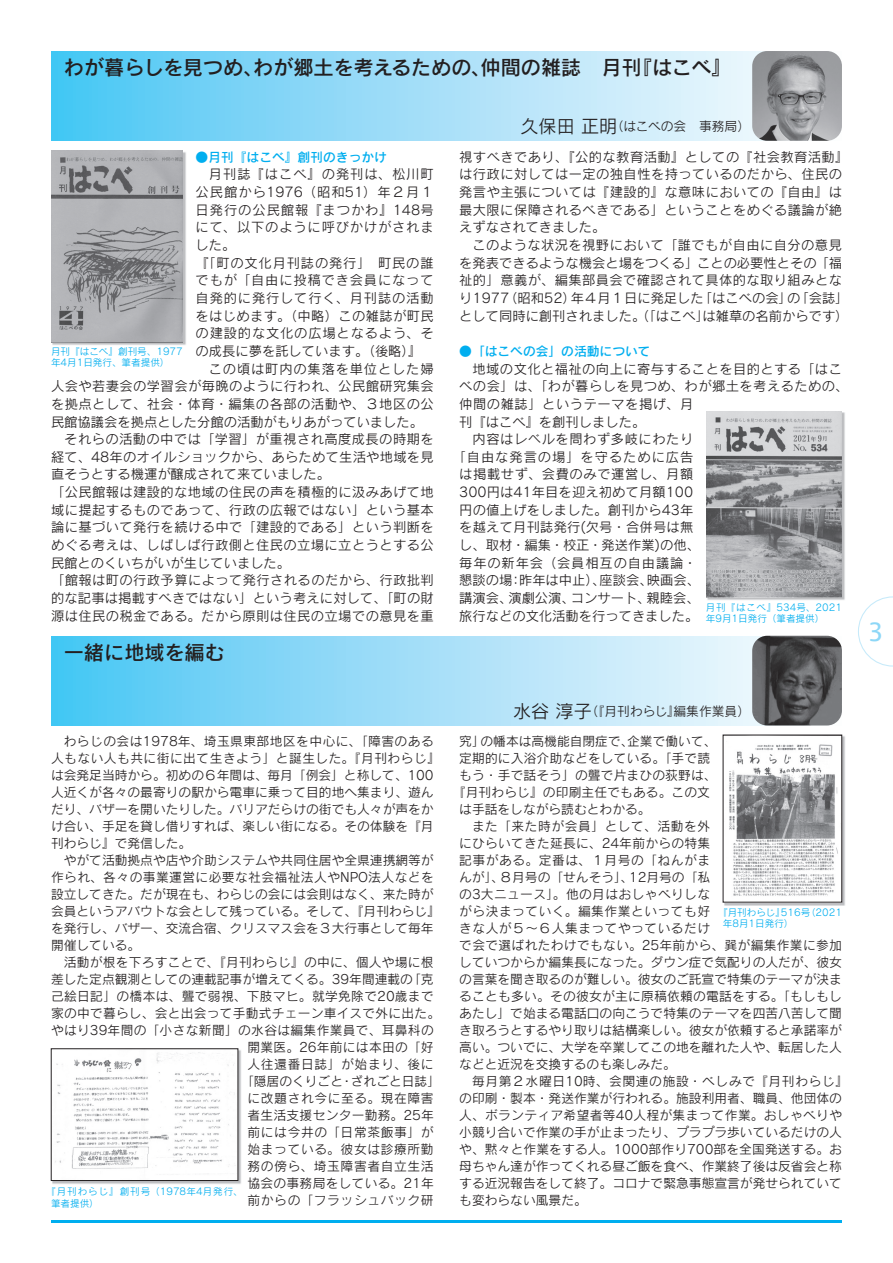
<style>
.page{position:relative;width:893px;height:1263px;background:#fff}
.page>*{position:absolute;margin:0;border:0;box-sizing:border-box;transform-origin:0 0}
.t1{font:25.5px "Lucida Sans";color:#8dd7f7}
.t2{font:20.25px "Rodin Pro DB";color:#231f20}
.t3{font:18px "Rodin Pro M";color:#231f20}
.t4{font:13.35px/17.7px "Rodin Pro M";letter-spacing:.03em;color:#231f20}
.t5{font:13.35px/17.7px "Rodin Pro M";color:#231f20}
.t6{font:13.35px "Rodin Pro M";letter-spacing:.06em;color:#231f20}
.t7{font:13.35px "Rodin Pro M";letter-spacing:.07em;color:#231f20}
.t8{font:13.35px "Rodin Pro M";letter-spacing:.01em;color:#231f20}
.t9{font:13.35px "Rodin Pro M";letter-spacing:.075em;color:#231f20}
.t10{font:12.75px/17px "Rodin Pro M";color:#231f20}
.t11{font:12.75px/17px "Rodin Pro M";letter-spacing:.05em;color:#231f20}
.t12{font:12.75px/17px "Rodin Pro M";letter-spacing:.02em;color:#231f20;text-align:right}
.t13{font:12.75px "Rodin Pro M";letter-spacing:.025em;color:#231f20}
.t14{font:12.75px "Rodin Pro M";letter-spacing:.045em;color:#231f20}
.t15{font:12.75px "Rodin Pro DB";color:#00aeef}
.t16{font:9.6px/11.7px "Rodin Pro M";color:#00aeef}
</style>
<div class="page">
<hr style="left:51px;top:1220px;width:791px;height:3px;background:#00aeef">
<svg style="left:858px;top:596px;width:35px;height:70px"></svg>
<img style="left:52px;top:152px;width:134px;height:193px">
<img style="left:51px;top:151px;width:132px;height:191px">
<img style="left:707px;top:412px;width:138px;height:188px">
<img style="left:706px;top:411px;width:136px;height:186px">
<img style="left:52px;top:1050px;width:189px;height:134px">
<img style="left:53px;top:1050px;width:183px;height:129px">
<div style="left:51px;top:1048px;width:187px;height:133px;border:1px solid #231f20"></div>
<img style="left:724px;top:736px;width:121px;height:170px">
<img style="left:725px;top:737px;width:115px;height:163px">
<svg style="left:51px;top:51px;width:701px;height:90px;background:#9cddf8"></svg>
<svg style="left:51px;top:636px;width:701px;height:89px;background:#9cddf8"></svg>
<img style="left:752px;top:51px;width:90px;height:90px">
<img style="left:752px;top:636px;width:90px;height:89px">
<h2 class="t2" style="left:64px;top:54px;width:201px">わが暮らしを見つめ、</h2>
<h2 class="t2" style="left:253px;top:54px;width:390px">わが郷土を考えるための仲間の雑誌　月刊</h2>
<h2 class="t2" style="left:632px;top:54px;width:101px">『はこべ『</h2>
<h2 class="t2" style="left:470px;top:54px;width:22px">、</h2>
<p class="t15" style="left:196px;top:148px;width:193px">●月刊『はこべ』創刊のきっかけ</p>
<p class="t7" style="left:209px;top:166px;width:226px">月刊誌『はこべ』の発刊は、松川町</p>
<p class="t9" style="left:196px;top:183px;width:240px">公民館から1976（昭和51）年２月１</p>
<p class="t7" style="left:196px;top:201px;width:240px">日発行の公民館報『まつかわ』148号</p>
<p class="t6" style="left:196px;top:219px;width:240px">にて、以下のように呼びかけがされま</p>
<p class="t4" style="left:196px;top:236px;width:41px">した。</p>
<p class="t6" style="left:196px;top:254px;width:240px">『「町の文化月刊誌の発行」　町民の誰</p>
<p class="t6" style="left:196px;top:272px;width:240px">でもが「自由に投稿でき会員になって</p>
<p class="t6" style="left:196px;top:289px;width:240px">自発的に発行して行く、月刊誌の活動</p>
<p class="t4" style="left:196px;top:306px;width:240px">をはじめます。（中略）この雑誌が町民</p>
<p class="t6" style="left:196px;top:325px;width:240px">の建設的な文化の広場となるよう、そ</p>
<p class="t5" style="left:196px;top:342px;width:227px">の成長に夢を託しています。（後略『(</p>
<p class="t6" style="left:209px;top:360px;width:226px">この頃は町内の集落を単位とした婦</p>
<p class="t4" style="left:51px;top:377px;width:384px">人会や若妻会の学習会が毎晩のように行われ、公民館研究集会</p>
<p class="t4" style="left:51px;top:394px;width:384px">を拠点として、社会・体育・編集の各部の活動や、３地区の公</p>
<p class="t5" style="left:51px;top:412px;width:374px">民館協議会を拠点とした分館の活動がもりあがっていました。</p>
<p class="t4" style="left:64px;top:430px;width:371px">それらの活動の中では「学習」が重視され高度成長の時期を</p>
<p class="t4" style="left:51px;top:447px;width:384px">経て、48年のオイルショックから、あらためて生活や地域を見</p>
<p class="t5" style="left:51px;top:465px;width:281px">直そうとする機運が醸成されて来ていました。</p>
<p class="t4" style="left:51px;top:483px;width:384px">「公民館報は建設的な地域の住民の声を積極的に汲みあげて地</p>
<p class="t4" style="left:51px;top:500px;width:384px">域に提起するものであって、行政の広報ではない」という基本</p>
<p class="t4" style="left:51px;top:518px;width:384px">論に基づいて発行を続ける中で「建設的である」という判断を</p>
<p class="t4" style="left:51px;top:536px;width:384px">めぐる考えは、しばしば行政側と住民の立場に立とうとする公</p>
<p class="t5" style="left:51px;top:553px;width:241px">民館とのくいちがいが生じていました。</p>
<p class="t4" style="left:51px;top:571px;width:384px">「館報は町の行政予算によって発行されるのだから、行政批判</p>
<p class="t8" style="left:51px;top:589px;width:384px">的な記事は掲載すべきではない」という考えに対して、「町の財</p>
<p class="t4" style="left:51px;top:606px;width:384px">源は住民の税金である。だから原則は住民の立場での意見を重</p>
<p class="t16" style="left:51px;top:345px;width:133px">月刊『はこべ』創刊号、1977年4月1日発行、筆者提供(</p>
<h2 class="t2" style="left:64px;top:639px;width:162px">一緒に地域を編む</h2>
<p class="t10" style="left:51px;top:732px;width:391px;text-indent:13px">わらじの会は1978年、埼玉県東部地区を中心に、「障害のある人もない人も共に街に出て生きよう」と誕生した。『月刊わらじ『は会発足当時から。初めの６年間は、毎月「例会」と称して、100人近くが各々の最寄りの駅から電車に乗って目的地へ集まり、遊んだり、バザーを開いたりした。バリアだらけの街でも人々が声をかけ合い、手足を貸し借りすれば、楽しい街になる。その体験を『月刊わらじ』で発信した。</p>
<p class="t10" style="left:51px;top:851px;width:391px;text-indent:13px">やがて活動拠点や店や介助システムや共同住居や全県連携網等が作られ、各々の事業運営に必要な社会福祉法人やNPO法人などを設立してきた。だが現在も、わらじの会には会則はなく、来た時が会員というアバウトな会として残っている。そして、『月刊わらじ『を発行し、バザー、交流合宿、クリスマス会を３大行事として毎年開催している。</p>
<p class="t12" style="left:64px;top:953px;width:371px">活動が根を下ろすことで、『月刊わらじ』の中に、個人や場に根「克</p>
<p class="t10" style="left:51px;top:970px;width:364px">差した定点観測としての連載記事が増えてくる。39年間連載の</p>
<p class="t13" style="left:51px;top:988px;width:384px">己絵日記」の橋本は、聾で弱視、下肢マヒ。就学免除で20歳まで</p>
<p class="t12" style="left:51px;top:1004px;width:391px">家の中で暮らし、会と出会って手動式チェーン車イスで外に出た。</p>
<p class="t13" style="left:51px;top:1022px;width:384px">やはり39年間の「小さな新聞」の水谷は編集作業員で、耳鼻科の</p>
<p class="t13" style="left:247px;top:1039px;width:188px">開業医。26年前には本田の「好</p>
<p class="t11" style="left:247px;top:1055px;width:188px">人往還番日誌」が始まり、後に</p>
<p class="t10" style="left:351px;top:1072px;width:91px">ざれごと日誌「</p>
<p class="t11" style="left:247px;top:1072px;width:188px;text-indent:-6px">「隠居のくりごと<br>に改題され今に至る。現在障害者生活支援センター勤務。25年前には今井の「日常茶飯事」が始まっている。彼女は診療所勤務の傍ら、埼玉障害者自立生活協会の事務局をしている。21年前からの「フラッシュバック研</p>
<p class="t10" style="left:341px;top:1072px;width:14px">・</p>
<p class="t16" style="left:51px;top:1185px;width:193px;text-indent:-5px">『月刊わらじ』創刊号（1978年4月発行、筆者提供(</p>
<h3 class="t3" style="left:521px;top:115px;width:98px">久保田正明</h3>
<p class="t10" style="left:611px;top:118px;width:141px">（はこべの会　事務局(</p>
<p class="t4" style="left:459px;top:147px;width:391px">視すべきであり、『公的な教育活動』としての『社会教育活動『は行政に対しては一定の独自性を持っているのだから、住民の発言や主張については『建設的』な意味においての『自由』は最大限に保障されるべきである」ということをめぐる議論が絶えずなされてきました。</p>
<p class="t4" style="left:472px;top:236px;width:371px">このような状況を視野において「誰でもが自由に自分の意見</p>
<p class="t5" style="left:459px;top:253px;width:384px">を発表できるような機会と場をつくる」ことの必要性とその「福</p>
<p class="t4" style="left:459px;top:271px;width:384px">祉的」意義が、編集部員会で確認されて具体的な取り組みとな</p>
<p class="t4" style="left:699px;top:289px;width:151px">「はこべの会」「会誌「</p>
<p class="t4" style="left:504px;top:289px;width:73px">（昭和52）</p>
<p class="t5" style="left:571px;top:289px;width:134px">年４月１日に発足した</p>
<p class="t4" style="left:459px;top:289px;width:51px">り1977</p>
<p class="t4" style="left:787px;top:289px;width:15px">の</p>
<p class="t5" style="left:459px;top:306px;width:251px">として同時に創刊されました。（「はこべ」</p>
<p class="t15" style="left:459px;top:342px;width:193px">●「はこべの会」の活動について</p>
<p class="t4" style="left:472px;top:359px;width:371px">地域の文化と福祉の向上に寄与することを目的とする「はこ</p>
<p class="t4" style="left:459px;top:377px;width:391px">べの会」は、「わが暮らしを見つめ、わが郷土を考えるための、</p>
<p class="t4" style="left:459px;top:394px;width:236px">仲間の雑誌」というテーマを掲げ、月</p>
<p class="t5" style="left:459px;top:412px;width:188px">刊『はこべ』を創刊しました。</p>
<p class="t4" style="left:472px;top:430px;width:222px">内容はレベルを問わず多岐にわたり</p>
<p class="t7" style="left:453px;top:448px;width:242px">「自由な発言の場」を守るために広告</p>
<p class="t4" style="left:459px;top:465px;width:236px">は掲載せず、会費のみで運営し、月額</p>
<p class="t8" style="left:459px;top:483px;width:236px">300円は41年目を迎え初めて月額100</p>
<p class="t4" style="left:459px;top:500px;width:236px">円の値上げをしました。創刊から43年</p>
<p class="t4" style="left:459px;top:518px;width:236px">を越えて月刊誌発行(欠号・合併号は無</p>
<p class="t5" style="left:459px;top:536px;width:242px">し、取材・編集・校正・発送作業)の他、</p>
<p class="t6" style="left:459px;top:554px;width:239px">毎年の新年会（会員相互の自由議論・</p>
<p class="t4" style="left:647px;top:571px;width:55px">映画会、</p>
<p class="t5" style="left:702px;top:306px;width:148px">は雑草の名前からです(</p>
<p class="t4" style="left:519px;top:571px;width:88px">昨年は中止）、</p>
<p class="t4" style="left:459px;top:571px;width:55px">懇談の場</p>
<p class="t4" style="left:599px;top:571px;width:55px">座談会、</p>
<p class="t4" style="left:509px;top:571px;width:15px">：</p>
<p class="t5" style="left:459px;top:589px;width:241px">講演会、<br>旅行などの文化活動を行ってきました。</p>
<p class="t4" style="left:508px;top:589px;width:68px">演劇公演、</p>
<p class="t4" style="left:647px;top:589px;width:55px">親睦会、</p>
<p class="t4" style="left:571px;top:589px;width:81px">コンサート、</p>
<p class="t16" style="left:706px;top:601px;width:138px">月刊『はこべ』534号、2021年9月1日発行（筆者提供(</p>
<h3 class="t3" style="left:513px;top:699px;width:80px">水谷淳子</h3>
<p class="t10" style="left:585px;top:702px;width:96px">（『月刊わらじ』</p>
<p class="t10" style="left:673px;top:702px;width:78px">編集作業員(</p>
<p class="t10" style="left:480px;top:732px;width:155px">の幡本は高機能自閉症で、</p>
<p class="t10" style="left:459px;top:732px;width:27px">究」</p>
<p class="t10" style="left:459px;top:749px;width:252px">定期的に入浴介助などをしている。「手で読</p>
<p class="t10" style="left:459px;top:766px;width:259px">もう・手で話そう」の聾で片まひの荻野は、</p>
<p class="t10" style="left:453px;top:783px;width:259px">『月刊わらじ』の印刷主任でもある。この文</p>
<p class="t10" style="left:459px;top:800px;width:193px">は手話をしながら読むとわかる。</p>
<p class="t14" style="left:472px;top:818px;width:240px">また「来た時が会員」として、活動を外</p>
<p class="t12" style="left:459px;top:834px;width:252px">にひらいてきた延長に、24年前からの特集</p>
<p class="t14" style="left:459px;top:852px;width:252px">記事がある。定番は、１月号の「ねんがま</p>
<p class="t10" style="left:629px;top:868px;width:83px">12月号の「私</p>
<p class="t10" style="left:627px;top:732px;width:91px">企業で働いて、</p>
<p class="t10" style="left:459px;top:868px;width:384px">んが」、<br>の3大ニュース」。他の月はおしゃべりしな<br>がら決まっていく。編集作業といっても好<br>きな人が５～６人集まってやっているだけ<br>で会で選ばれたわけでもない。25年前から、巽が編集作業に参加していつからか編集長になった。ダウン症で気配りの人だが、彼女の言葉を聞き取るのが難しい。彼女のご託宣で特集のテーマが決まることも多い。その彼女が主に原稿依頼の電話をする。「もしもしあたし」で始まる電話口の向こうで特集のテーマを四苦八苦して聞き取ろうとするやり取りは結構楽しい。彼女が依頼すると承諾率が高い。ついでに、大学を卒業してこの地を離れた人や、転居した人などと近況を交換するのも楽しみだ。</p>
<p class="t10" style="left:459px;top:1072px;width:390px;text-indent:13px">毎月第２水曜日10時、会関連の施設・べしみで『月刊わらじ『の印刷・製本・発送作業が行われる。施設利用者、職員、他団体の人、ボランティア希望者等40人程が集まって作業。おしゃべりや小競り合いで作業の手が止まったり、プラプラ歩いているだけの人や、黙々と作業をする人。1000部作り700部を全国発送する。お母ちゃん達が作ってくれる昼ご飯を食べ、作業終了後は反省会と称する近況報告をして終了。コロナで緊急事態宣言が発せられていても変わらない風景だ。</p>
<p class="t10" style="left:499px;top:868px;width:135px">８月号の「せんそう」、</p>
<p class="t16" style="left:781px;top:906px;width:63px">516 )号 2021</p>
<p class="t16" style="left:723px;top:906px;width:72px;text-indent:-5px">『月刊わらじ』年8月1日発行(</p>
<h1 class="t1" style="left:868px;top:617px;width:18px">3</h1>
</div>
